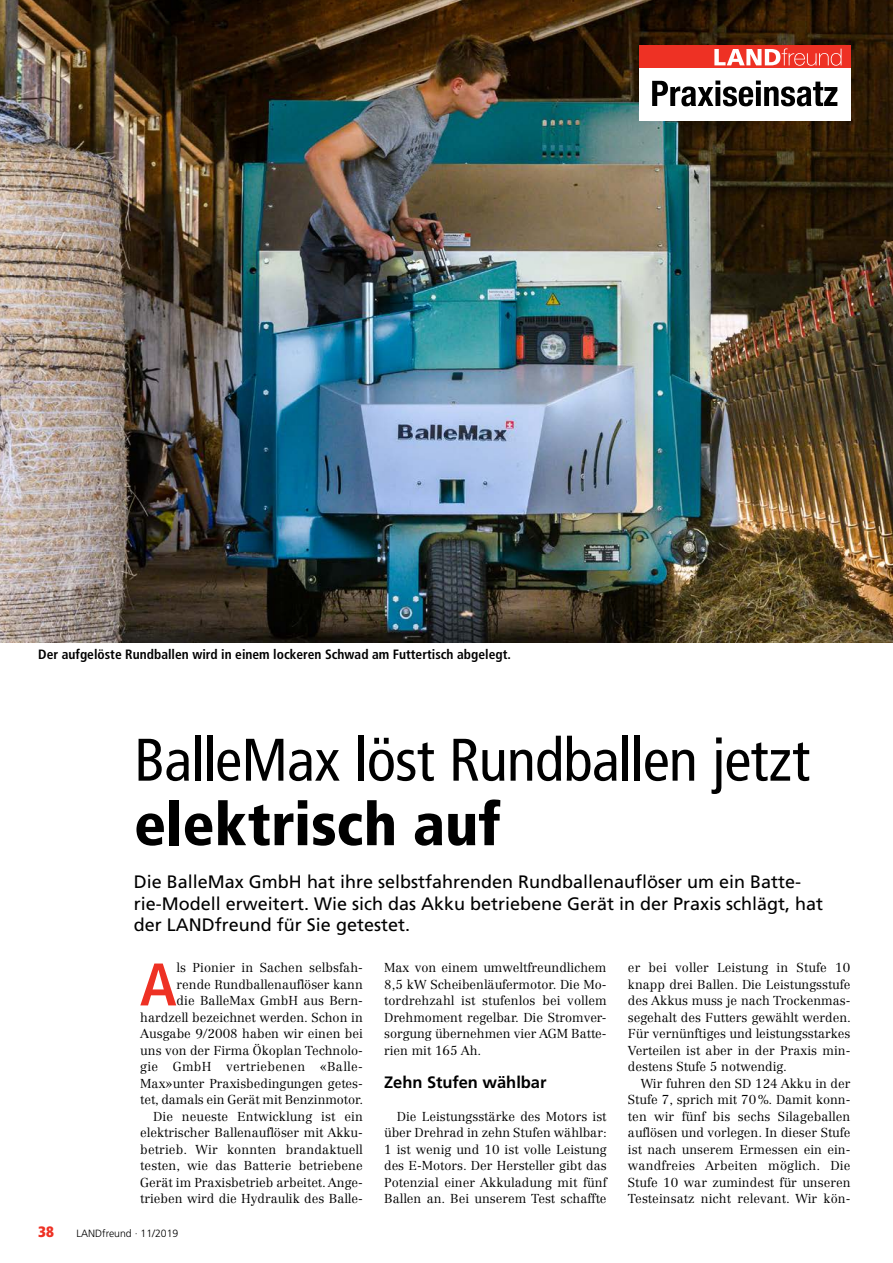
<style>
.page{position:relative;width:893px;height:1263px;background:#fff}
.page>*{position:absolute;margin:0;border:0;box-sizing:border-box;transform-origin:0 0}
.t1{font:condensed 60px "Frutiger LT Pro";letter-spacing:-.015em;color:#000}
.t2{font:900 condensed 60px "Frutiger LT Pro";color:#000}
.t3{font:700 condensed 60px "Frutiger LT Pro";color:#ee3124}
.t4{font:18px/21.6px "Frutiger LT Pro";color:#000}
.t5{font:700 16.5px "Frutiger LT Pro";letter-spacing:-.005em;color:#000}
.t6{font:900 condensed 15px "Frutiger LT Pro";color:#ee3124}
.t7{font:700 condensed 13.5px "Frutiger LT Pro";color:#000}
.t8{font:300 12.75px/16.5px "Centennial LT Std";color:#000;text-align:justify}
.t9{font:300 10.5px "Frutiger LT Pro";color:#000}
</style>
<div class="page">
<img style="left:0;top:0;width:893px;height:642px">
<div style="left:639px;top:67px;width:211px;height:53px;background:#fff"></div>
<div style="left:639px;top:45px;width:211px;height:23px;background:#ee3124"></div>
<svg style="left:714px;top:48px;width:127px;height:18px"></svg>
<svg style="left:652px;top:81px;width:185px;height:25px"></svg>
<p class="t7" style="left:38px;top:646px;width:474px">Der aufgelöste Rundballen wird in einem lockeren Schwad am Futtertisch abgelegt.</p>
<h1 class="t1" style="left:134px;top:725px;width:677px">BalleMax löst Rundballen jetzt</h1>
<h1 class="t2" style="left:134px;top:788px;width:368px">elektrisch auf</h1>
<h2 class="t4" style="left:134px;top:871px;width:691px">Die BalleMax GmbH hat ihre selbstfahrenden Rundballenauflöser um ein Batte&shy;rie-Modell erweitert. Wie sich das Akku betriebene Gerät in der Praxis schlägt, hat der LANDfreund für Sie getestet.</h2>
<p class="t8" style="left:384px;top:960px;width:224px">Max von einem umweltfreundlichem 8,5 kW Scheibenläufermotor. Die Mo&shy;tordrehzahl ist stufenlos bei vollem Drehmoment regelbar. Die Stromver&shy;sorgung übernehmen vier AGM Batte&shy;rien mit 165 Ah.</p>
<p class="t5" style="left:384px;top:1072px;width:164px">Zehn Stufen wählbar</p>
<p class="t8" style="left:384px;top:1108px;width:224px;text-indent:13px">Die Leistungsstärke des Motors ist über Drehrad in zehn Stufen wählbar:<br>1 ist wenig und 10 ist volle Leistung des E-Motors. Der Hersteller gibt das Potenzial einer Akkuladung mit fünf Ballen an. Bei unserem Test schaffte</p>
<p class="t8" style="left:140px;top:960px;width:224px;text-align:right">ls Pionier in Sachen selbsfah&shy;rende Rundballenauflöser kann<br>die BalleMax GmbH aus Bern&shy;hardzell bezeichnet werden. Schon in Ausgabe 9/2008 haben wir einen bei uns von der Firma Ökoplan Technolo&shy;gie GmbH vertriebenen «Balle-Max»unter Praxisbedingungen getes&shy;tet, damals ein Gerät mit Benzinmotor.<br>Die neueste Entwicklung ist ein elektrischer Ballenauflöser mit Akku&shy;betrieb. Wir konnten brandaktuell testen, wie das Batterie betriebene Gerät im Praxisbetrieb arbeitet. Ange&shy;trieben wird die Hydraulik des Balle-</p>
<p class="t8" style="left:628px;top:960px;width:224px">er bei voller Leistung in Stufe 10 knapp drei Ballen. Die Leistungsstufe des Akkus muss je nach Trockenmas&shy;segehalt des Futters gewählt werden.<br>Für vernünftiges und leistungsstarkes Verteilen ist aber in der Praxis min&shy;destens Stufe 5 notwendig.</p>
<p class="t8" style="left:628px;top:1075px;width:224px;text-indent:13px">Wir fuhren den SD 124 Akku in der Stufe 7, sprich mit 70%. Damit konn&shy;ten wir fünf bis sechs Silageballen auflösen und vorlegen. In dieser Stufe ist nach unserem Ermessen ein ein&shy;wandfreies Arbeiten möglich. Die Stufe 10 war zumindest für unseren Testeinsatz nicht relevant. Wir kön-</p>
<h1 class="t3" style="left:140px;top:949px;width:38px">A</h1>
<p class="t6" style="left:38px;top:1223px;width:17px">38</p>
<p class="t9" style="left:77px;top:1227px;width:103px">LANDfreund · 11/2019</p>
</div>
